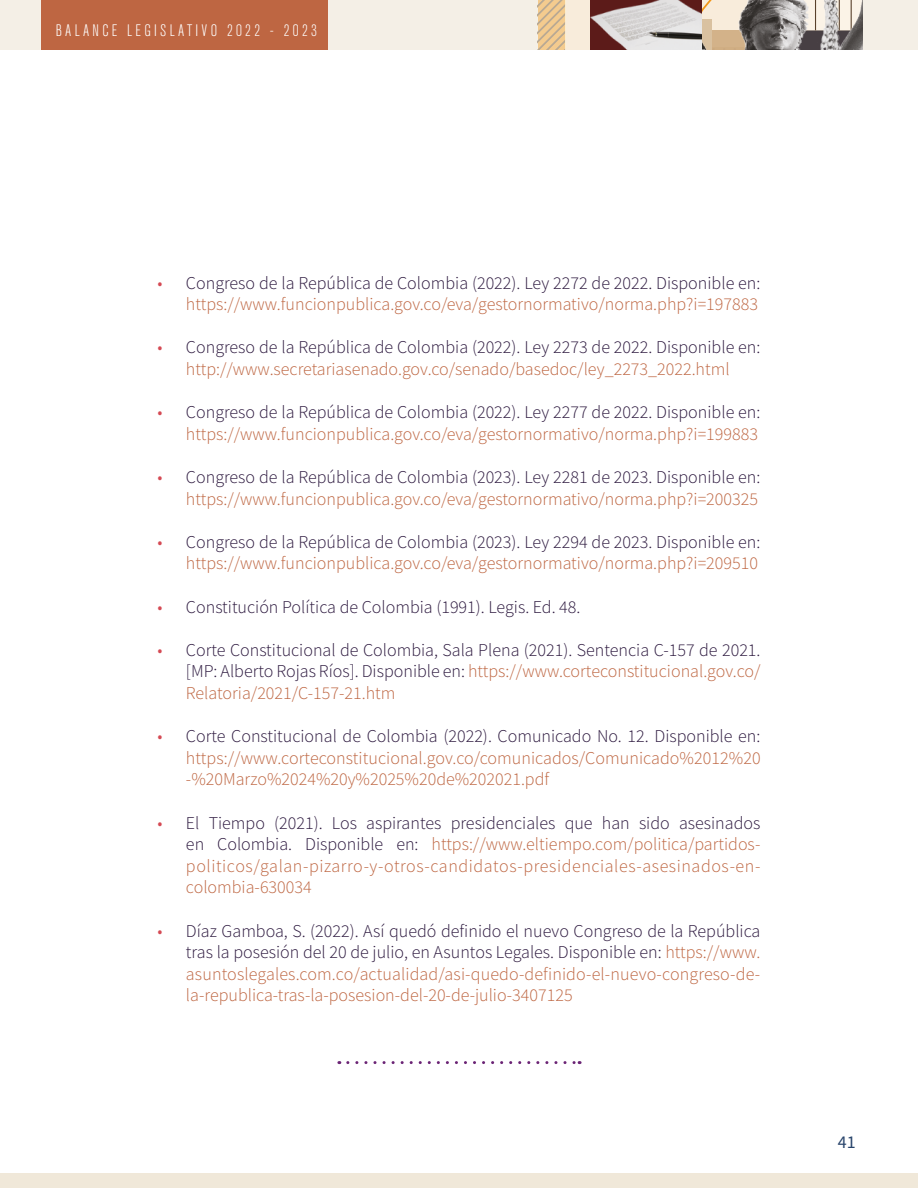
<style>
.page{position:relative;width:918px;height:1188px;background:#fff}
.page>*{position:absolute;margin:0;border:0;box-sizing:border-box;transform-origin:0 0}
.t1{font:300 18px/21.6px "Source Sans Pro";color:#be6642;text-align:right}
.t2{font:300 18px/21.6px "Source Sans Pro";color:#2c183e;text-align:justify}
.t3{font:18px "Source Sans Pro";color:#28446b}
.t4{font:300 condensed 16.5px "Akzidenz Grotesk BQ";letter-spacing:.2em;color:#fff}
.s1{color:#d54a54}
.s2{color:#2c183e}
.s3{color:#be6642}
</style>
<div class="page">
<div style="left:0;top:0;width:918px;height:50px;background:#f4efe6"></div>
<hr style="left:0;top:0;width:1px;height:50px;background:#dbcaae">
<div style="left:41px;top:0;width:287px;height:50px;background:#be6642"></div>
<hr style="left:863px;top:0;width:1px;height:30px;background:#59412b">
<div style="left:566px;top:0;width:136px;height:50px;background:#f8ecdb"></div>
<svg style="left:702px;top:0;width:161px;height:50px"></svg>
<img style="left:590px;top:0;width:112px;height:50px">
<svg style="left:538px;top:0;width:28px;height:49px"></svg>
<div style="left:0;top:1174px;width:918px;height:14px;background:#f0e8d9"></div>
<svg style="left:348px;top:1061px;width:232px;height:3px"></svg>
<p class="t4" style="left:56px;top:21px;width:263px">BALANCE LEGISLATIVO 2022 - 2023</p>
<p class="t1" style="left:157px;top:272px;width:604px"><span class="s1">•</span> <span class="s2">Congreso de la República de Colombia (2022). Ley 2272 de 2022. Disponible en: </span>https://www.funcionpublica.gov.co/eva/gestornormativo/norma.php?i=197883</p>
<p class="t1" style="left:157px;top:337px;width:604px;text-align:center"><span class="s1">•</span> <span class="s2">Congreso de la República de Colombia (2022). Ley 2273 de 2022. Disponible en: </span>http://www.secretariasenado.gov.co/senado/basedoc/ley_2273_2022.html</p>
<p class="t1" style="left:157px;top:401px;width:604px"><span class="s1">•</span> <span class="s2">Congreso de la República de Colombia (2022). Ley 2277 de 2022. Disponible en: </span>https://www.funcionpublica.gov.co/eva/gestornormativo/norma.php?i=199883</p>
<p class="t1" style="left:157px;top:466px;width:604px"><span class="s1">•</span> <span class="s2">Congreso de la República de Colombia (2023). Ley 2281 de 2023. Disponible en: </span>https://www.funcionpublica.gov.co/eva/gestornormativo/norma.php?i=200325</p>
<p class="t1" style="left:157px;top:531px;width:604px"><span class="s1">•</span> <span class="s2">Congreso de la República de Colombia (2023). Ley 2294 de 2023. Disponible en: </span>https://www.funcionpublica.gov.co/eva/gestornormativo/norma.php?i=209510</p>
<p class="t2" style="left:157px;top:596px;width:425px"><span class="s1">•</span> Constitución Política de Colombia (1991). Legis. Ed. 48.</p>
<p class="t2" style="left:186px;top:639px;width:576px;text-indent:-28px"><span class="s1">•</span> Corte Constitucional de Colombia, Sala Plena (2021). Sentencia C-157 de 2021. [MP: Alberto Rojas Ríos]. Disponible en: <span class="s3">https://www.corteconstitucional.gov.co/ Relatoria/2021/C-157-21.htm</span></p>
<p class="t1" style="left:186px;top:725px;width:576px;text-align:justify;text-indent:-28px"><span class="s1">•</span> <span class="s2">Corte Constitucional de Colombia (2022). Comunicado No. 12. Disponible en: </span>https://www.corteconstitucional.gov.co/comunicados/Comunicado%2012%20 -%20Marzo%2024%20y%2025%20de%202021.pdf</p>
<p class="t1" style="left:186px;top:812px;width:576px;text-align:justify;text-indent:-28px"><span class="s1">•</span> <span class="s2">El Tiempo (2021). Los aspirantes presidenciales que han sido asesinados en Colombia. Disponible en:</span> https://www.eltiempo.com/politica/partidos&shy;politicos/galan-pizarro-y-otros-candidatos-presidenciales-asesinados-en&shy;colombia-630034</p>
<p class="t1" style="left:186px;top:920px;width:576px;text-align:justify;text-indent:-28px"><span class="s1">•</span> <span class="s2">Díaz Gamboa, S. (2022). Así quedó definido el nuevo Congreso de la República tras la posesión del 20 de julio, en Asuntos Legales. Disponible en:</span> https://www. asuntoslegales.com.co/actualidad/asi-quedo-definido-el-nuevo-congreso-de&shy;la-republica-tras-la-posesion-del-20-de-julio-3407125</p>
<p class="t3" style="left:838px;top:1130px;width:19px">41</p>
</div>
